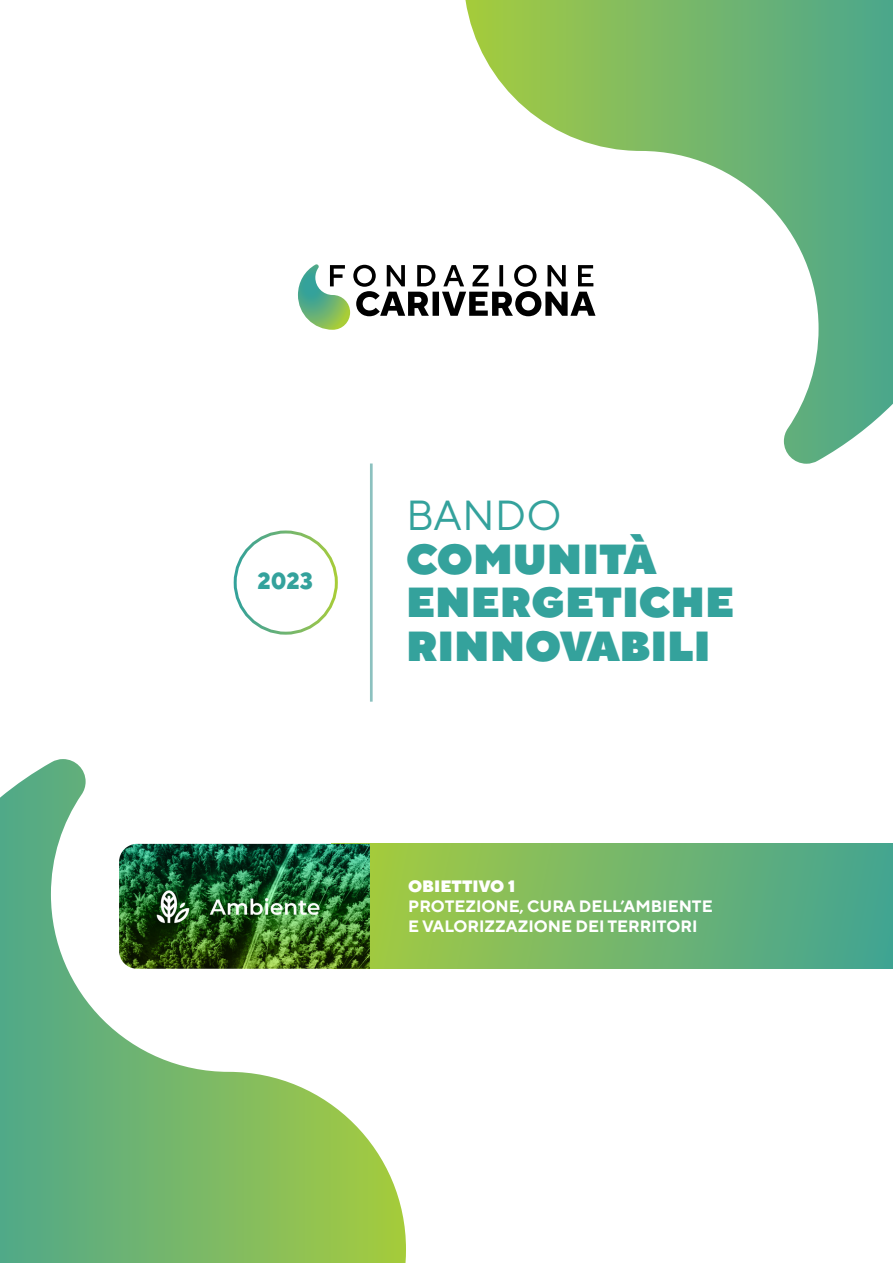
<style>
.page{position:relative;width:893px;height:1263px;background:#fff}
.page>*{position:absolute;margin:0;border:0;box-sizing:border-box;transform-origin:0 0}
.t1{font:900 42px/43.5px "TT Norms Pro";color:#34a29c}
.t2{font:42px "TT Norms Pro";color:#34a29c}
.t3{font:800 23.25px "TT Norms Pro";color:#34a29c;scale:.96 1}
.t4{font:700 16.5px/19.8px "TT Norms Pro";color:#fff}
.t5{font:900 16.5px "TT Norms Pro";color:#fff}
</style>
<div class="page">
<svg style="left:0;top:759px;width:406px;height:504px"></svg>
<svg style="left:465px;top:0;width:428px;height:464px"></svg>
<div style="left:332px;top:844px;width:561px;height:125px;background:linear-gradient(to right,#aacc3d,#43a394)"></div>
<svg style="left:298px;top:264px;width:297px;height:66px"></svg>
<img style="left:119px;top:844px;width:251px;height:125px">
<hr style="left:370px;top:463px;width:3px;height:239px;background:#8cc1bf">
<div style="left:234px;top:530px;width:104px;height:105px;border:3px solid #fff;border-radius:50%"></div>
<h2 class="t3" style="left:258px;top:566px;width:59px">2023</h2>
<h1 class="t2" style="left:406px;top:489px;width:157px">BANDO</h1>
<h1 class="t1" style="left:406px;top:536px;width:330px">COMUNITÀ<br>ENERGETICHE<br>RINNOVABILI</h1>
<p class="t5" style="left:408px;top:875px;width:109px">OBIETTIVO 1</p>
<p class="t4" style="left:408px;top:896px;width:306px">PROTEZIONE, CURA DELL’AMBIENTE<br>E VALORIZZAZIONE DEI TERRITORI</p>
</div>
